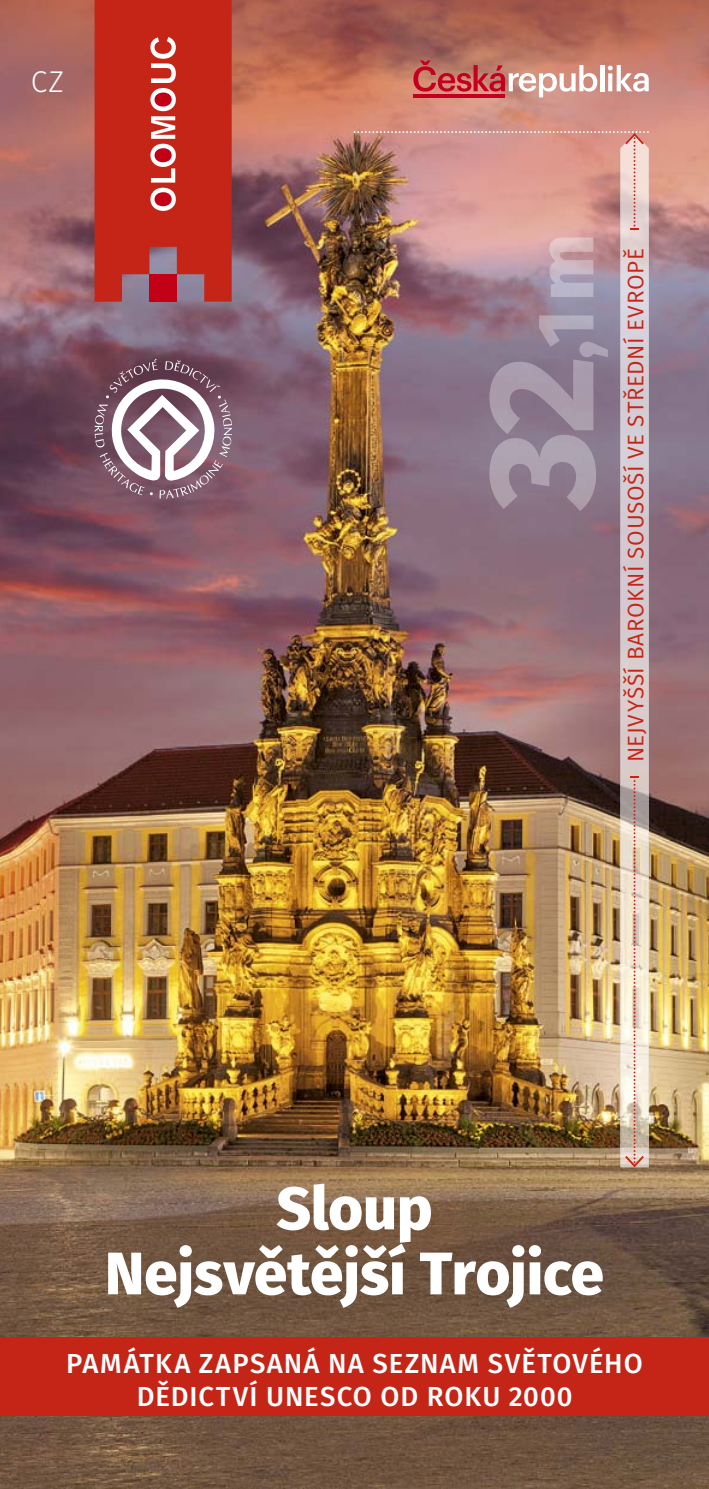
<style>
.page{position:relative;width:709px;height:1489px;background:#fff}
.page>*{position:absolute;margin:0;border:0;box-sizing:border-box;transform-origin:0 0}
.t1{font:800 60px/65px "Fira Sans";letter-spacing:-.005em;color:#fff;text-align:center}
.t2{font:300 30px "Fira Sans";color:#fff}
.t3{font:500 27.5px/32.5px "Fira Sans";letter-spacing:.04em;color:#fff;text-align:center}
.t4{font:22.5px "Fira Sans";letter-spacing:.025em;color:#c42517}
</style>
<div class="page">
<img style="left:0;top:1415px;width:709px;height:73px">
<img style="left:0;top:0;width:620px;height:1224px">
<img style="left:620px;top:0;width:89px;height:1337px">
<img style="left:0;top:1224px;width:621px;height:113px">
<div style="left:0;top:1337px;width:709px;height:78px;background:#c42517"></div>
<img style="left:620px;top:230px;width:28px;height:937px">
<svg style="left:95px;top:0;width:137px;height:302px;background:#c33228"></svg>
<svg style="left:353px;top:131px;width:295px;height:99px;background:#cf968c"></svg>
<svg style="left:625px;top:776px;width:19px;height:391px;background:#e1d0c0"></svg>
<img style="left:489px;top:359px;width:107px;height:152px">
<img style="left:539px;top:237px;width:69px;height:120px">
<svg style="left:413px;top:60px;width:184px;height:37px;background:#cf8179"></svg>
<hr style="left:600px;top:65px;width:4px;height:26px;background:#fff">
<svg style="left:607px;top:65px;width:41px;height:27px"></svg>
<hr style="left:413px;top:95px;width:92px;height:3px;background:#c30022">
<svg style="left:95px;top:359px;width:137px;height:139px"></svg>
<p class="t2" style="left:31px;top:60px;width:35px">CZ</p>
<p class="t4" style="left:618px;top:762px;width:515px;rotate:-90deg">NEJVYŠŠÍ BAROKNÍ SOUSOŠÍ VE STŘEDNÍ EVROPĚ</p>
<h1 class="t1" style="left:105px;top:1170px;width:500px">Sloup<br>Nejsvětější Trojice</h1>
<p class="t3" style="left:66px;top:1345px;width:578px">PAMÁTKA ZAPSANÁ NA SEZNAM SVĚTOVÉHO<br>DĚDICTVÍ UNESCO OD ROKU 2000</p>
</div>
